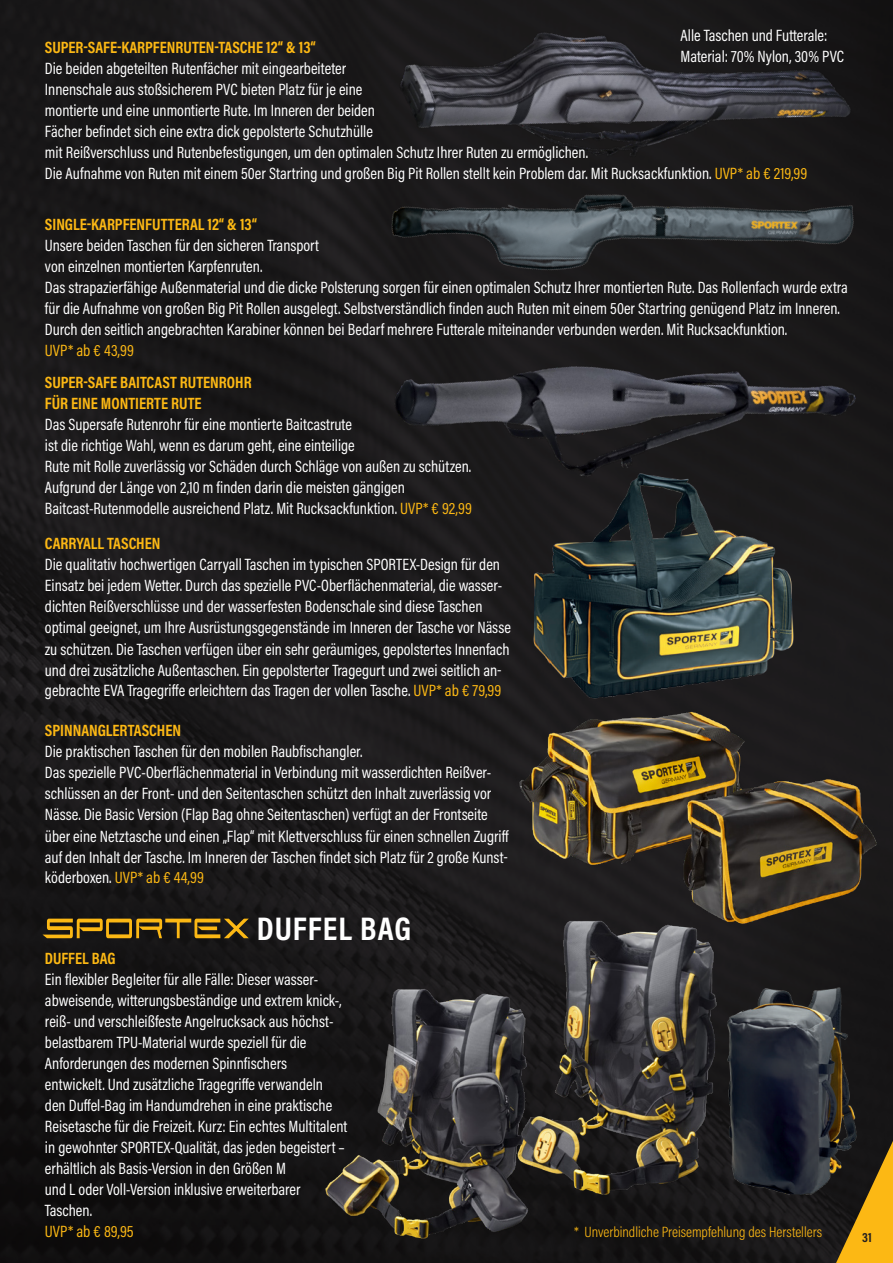
<style>
.page{position:relative;width:893px;height:1263px;background:#1a1919}
.page>*{position:absolute;margin:0;border:0;box-sizing:border-box;transform-origin:0 0}
.t1{font:700 33px "Acumin Pro Cond";letter-spacing:.025em;color:#fff}
.t2{font:16.5px/21px "Acumin Pro Cond";color:#fff}
.t3{font:700 16.5px/21px "Acumin Pro Cond";color:#fcb814}
.t4{font:16.5px "Acumin Pro Cond";color:#fcb814}
.t5{font:300 15px "Acumin Pro Cond";color:#fcb814}
.t6{font:700 13.5px "Acumin Pro Cond";color:#231f20}
.s1{color:#fcb814}
</style>
<div class="page">
<img style="left:391px;top:194px;width:463px;height:76px">
<img style="left:533px;top:495px;width:261px;height:204px">
<img style="left:519px;top:711px;width:226px;height:154px">
<img style="left:645px;top:771px;width:232px;height:153px">
<img style="left:390px;top:362px;width:466px;height:133px">
<img style="left:725px;top:987px;width:123px;height:225px">
<img style="left:538px;top:909px;width:186px;height:288px">
<img style="left:318px;top:948px;width:220px;height:309px">
<img style="left:400px;top:32px;width:451px;height:124px">
<svg style="left:43px;top:919px;width:206px;height:19px"></svg>
<svg style="left:764px;top:1064px;width:129px;height:199px"></svg>
<p class="t2" style="left:680px;top:24px;width:165px">Alle Taschen und Futterale:<br>Material: 70% Nylon, 30% PVC</p>
<p class="t3" style="left:45px;top:36px;width:272px">SUPER-SAFE-KARPFENRUTEN-TASCHE 12“ &amp; 13“</p>
<p class="t2" style="left:45px;top:57px;width:764px">Die beiden abgeteilten Rutenfächer mit eingearbeiteter<br>Innenschale aus stoßsicherem PVC bieten Platz für je eine<br>montierte und eine unmontierte Rute. Im Inneren der beiden<br>Fächer befindet sich eine extra dick gepolsterte Schutzhülle<br>mit Reißverschluss und Rutenbefestigungen, um den optimalen Schutz Ihrer Ruten zu ermöglichen.<br>Die Aufnahme von Ruten mit einem 50er Startring und großen Big Pit Rollen stellt kein Problem dar. Mit Rucksackfunktion. <span class="s1">UVP* ab € 219,99</span></p>
<p class="t3" style="left:45px;top:213px;width:214px">SINGLE-KARPFENFUTTERAL 12“ &amp; 13“</p>
<p class="t2" style="left:45px;top:234px;width:804px">Unsere beiden Taschen für den sicheren Transport<br>von einzelnen montierten Karpfenruten.<br>Das strapazierfähige Außenmaterial und die dicke Polsterung sorgen für einen optimalen Schutz Ihrer montierten Rute. Das Rollenfach wurde extra für die Aufnahme von großen Big Pit Rollen ausgelegt. Selbstverständlich finden auch Ruten mit einem 50er Startring genügend Platz im Inneren.<br>Durch den seitlich angebrachten Karabiner können bei Bedarf mehrere Futterale miteinander verbunden werden. Mit Rucksackfunktion.</p>
<p class="t4" style="left:45px;top:339px;width:91px">UVP* ab € 43,99</p>
<p class="t3" style="left:45px;top:372px;width:208px">SUPER-SAFE BAITCAST RUTENROHR<br>FÜR EINE MONTIERTE RUTE</p>
<p class="t2" style="left:45px;top:414px;width:428px">Das Supersafe Rutenrohr für eine montierte Baitcastrute<br>ist die richtige Wahl, wenn es darum geht, eine einteilige<br>Rute mit Rolle zuverlässig vor Schäden durch Schläge von außen zu schützen.<br>Aufgrund der Länge von 2,10 m finden darin die meisten gängigen Baitcast-Rutenmodelle ausreichend Platz. Mit Rucksackfunktion. <span class="s1">UVP* € 92,99</span></p>
<p class="t3" style="left:45px;top:533px;width:117px">CARRYALL TASCHEN</p>
<p class="t2" style="left:45px;top:554px;width:467px">Die qualitativ hochwertigen Carryall Taschen im typischen SPORTEX-Design für den Einsatz bei jedem Wetter. Durch das spezielle PVC-Oberflächenmaterial, die wasser&shy;dichten Reißverschlüsse und der wasserfesten Bodenschale sind diese Taschen optimal geeignet, um Ihre Ausrüstungsgegenstände im Inneren der Tasche vor Nässe zu schützen. Die Taschen verfügen über ein sehr geräumiges, gepolstertes Innenfach und drei zusätzliche Außentaschen. Ein gepolsterter Tragegurt und zwei seitlich an&shy;gebrachte EVA Tragegriffe erleichtern das Tragen der vollen Tasche. <span class="s1">UVP* ab € 79,99</span></p>
<p class="t3" style="left:45px;top:720px;width:138px">SPINNANGLERTASCHEN</p>
<p class="t2" style="left:45px;top:741px;width:465px">Die praktischen Taschen für den mobilen Raubfischangler.<br>Das spezielle PVC-Oberflächenmaterial in Verbindung mit wasserdichten Reißver&shy;schlüssen an der Front- und den Seitentaschen schützt den Inhalt zuverlässig vor Nässe. Die Basic Version (Flap Bag ohne Seitentaschen) verfügt an der Frontseite über eine Netztasche und einen „Flap“ mit Klettverschluss für einen schnellen Zugriff auf den Inhalt der Tasche. Im Inneren der Taschen findet sich Platz für 2 große Kunst&shy;köderboxen. <span class="s1">UVP* ab € 44,99</span></p>
<h1 class="t1" style="left:257px;top:906px;width:156px">DUFFEL BAG</h1>
<p class="t3" style="left:45px;top:948px;width:72px">DUFFEL BAG</p>
<p class="t2" style="left:45px;top:969px;width:304px">Ein flexibler Begleiter für alle Fälle: Dieser wasser&shy;abweisende, witterungsbeständige und extrem knick-, reiß- und verschleißfeste Angelrucksack aus höchst&shy;belastbarem TPU-Material wurde speziell für die Anforderungen des modernen Spinnfischers entwickelt. Und zusätzliche Tragegriffe verwandeln den Duffel-Bag im Handumdrehen in eine praktische Reisetasche für die Freizeit. Kurz: Ein echtes Multitalent in gewohnter SPORTEX-Qualität, das jeden begeistert – erhältlich als Basis-Version in den Größen M<br>und L oder Voll-Version inklusive erweiterbarer Taschen.</p>
<p class="t4" style="left:45px;top:1221px;width:90px">UVP* ab € 89,95</p>
<p class="t5" style="left:574px;top:1222px;width:249px">* Unverbindliche Preisempfehlung des Herstellers</p>
<p class="t6" style="left:862px;top:1228px;width:11px">31</p>
</div>
